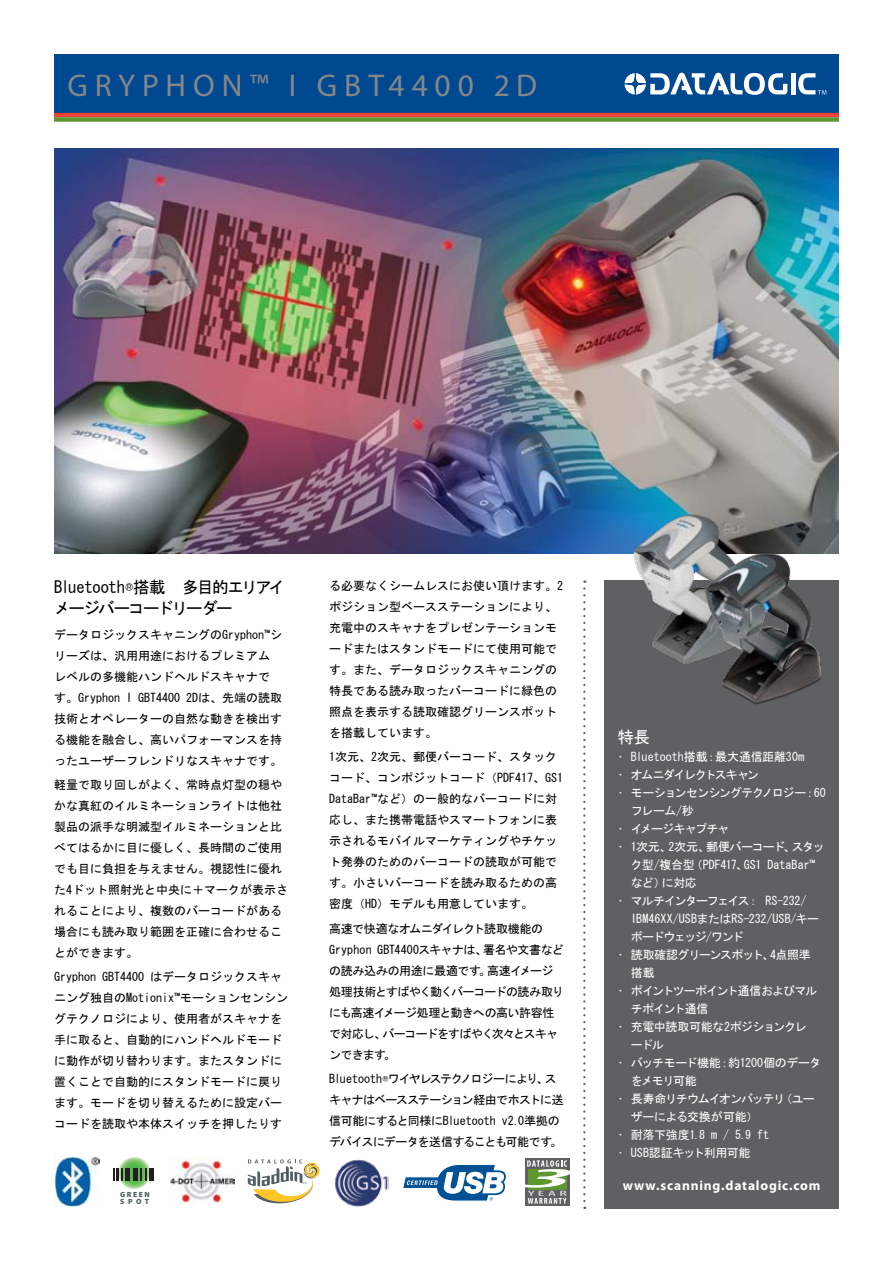
<style>
.page{position:relative;width:893px;height:1263px;background:#fff}
.page>*{position:absolute;margin:0;border:0;box-sizing:border-box;transform-origin:0 0}
.t1{font:31.5px "Myriad Pro";letter-spacing:.22em;color:#858689}
.t2{font:16.5px/21px "MS Gothic";letter-spacing:-.085em;color:#000}
.t3{font:16.5px "MS Gothic";color:#fff}
.t4{font:700 13.5px "Myriad Pro";letter-spacing:.06em;color:#fff}
.t5{font:12px/21px "MS Gothic";color:#000}
.t6{font:12px/18px "MS Gothic";letter-spacing:-.05em;color:#fff}
.t7{font:12px/21px "MS Gothic";letter-spacing:-.05em;color:#000}
.t8{font:12px/21px "MS Gothic";letter-spacing:-.045em;color:#000}
.t9{font:12px/18px "MS Gothic";letter-spacing:-.07em;color:#fff}
.t10{font:12px/18px "MS Gothic";letter-spacing:-.075em;color:#fff}
.t11{font:12px "MS Gothic";letter-spacing:-.005em;color:#fff}
.t12{font:12px "MS Gothic";letter-spacing:-.025em;color:#fff}
.t13{font:12px "MS Gothic";letter-spacing:-.13em;color:#fff}
.t14{font:12px "MS Gothic";letter-spacing:-.03em;color:#fff}
.t15{font:900 7.5px/7.5px "Myriad Pro";letter-spacing:.2em;color:#505f62}
</style>
<div class="page">
<div style="left:604px;top:580px;width:235px;height:629px;background:#5f6062"></div>
<svg style="left:583px;top:581px;width:2px;height:628px"></svg>
<div style="left:54px;top:54px;width:785px;height:59px;background:#004990"></div>
<hr style="left:54px;top:113px;width:785px;height:4px;background:#ef4135">
<div style="left:54px;top:117px;width:785px;height:5px;background:#5e9732"></div>
<hr style="left:791px;top:73px;width:4px;height:21px;background:#fff">
<svg style="left:625px;top:73px;width:162px;height:22px"></svg>
<svg style="left:798px;top:73px;width:28px;height:21px"></svg>
<img style="left:54px;top:149px;width:785px;height:404px">
<img style="left:617px;top:501px;width:209px;height:204px">
<img style="left:334px;top:1159px;width:55px;height:48px">
<svg style="left:117px;top:1156px;width:33px;height:33px"></svg>
<svg style="left:113px;top:1168px;width:9px;height:13px"></svg>
<div style="left:125px;top:1168px;width:5px;height:13px;background:#231f20"></div>
<hr style="left:133px;top:1168px;width:4px;height:13px;background:#231f20">
<svg style="left:140px;top:1168px;width:7px;height:13px"></svg>
<hr style="left:150px;top:1168px;width:4px;height:13px;background:#231f20">
<svg style="left:248px;top:1159px;width:72px;height:45px"></svg>
<div style="left:525px;top:1158px;width:44px;height:48px;background:#5f6062"></div>
<svg style="left:525px;top:1160px;width:45px;height:44px"></svg>
<img style="left:54px;top:1157px;width:46px;height:49px">
<img style="left:170px;top:1157px;width:64px;height:47px">
<svg style="left:403px;top:1164px;width:104px;height:37px"></svg>
<h1 class="t1" style="left:67px;top:66px;width:471px">GRYPHON™ i gbt4400 2d</h1>
<h2 class="t2" style="left:54px;top:577px;width:232px">Bluetooth®搭載　多目的エリアイメージバーコードリーダー</h2>
<p class="t5" style="left:54px;top:624px;width:229px">データロジックスキャニングのGryphon™シリーズは、汎用用途におけるプレミアムレベルの多機能ハンドヘルドスキャナです。Gryphon I GBT4400 2Dは、先端の読取技術とオペレーターの自然な動きを検出する機能を融合し、高いパフォーマンスを持ったユーザーフレンドリなスキャナです。</p>
<p class="t5" style="left:54px;top:774px;width:235px">軽量で取り回しがよく、常時点灯型の穏やかな真紅のイルミネーションライトは他社製品の派手な明滅型イルミネーションと比べてはるかに目に優しく、長時間のご使用でも目に負担を与えません。視認性に優れた4ドット照射光と中央に＋マークが表示されることにより、複数のバーコードがある場合にも読み取り範囲を正確に合わせることができます。</p>
<p class="t5" style="left:54px;top:966px;width:235px">Gryphon GBT4400 はデータロジックスキャニング独自のMotionix™モーションセンシングテクノロジにより、使用者がスキャナを手に取ると、自動的にハンドヘルドモードに動作が切り替わります。またスタンドに置くことで自動的にスタンドモードに戻ります。モードを切り替えるために設定バーコードを読取や本体スイッチを押したりす</p>
<p class="t15" style="left:120px;top:1190px;width:31px">GREEN<br>SPOT</p>
<p class="t5" style="left:329px;top:575px;width:235px">る必要なくシームレスにお使い頂けます。2ポジション型ベースステーションにより、充電中のスキャナをプレゼンテーションモードまたはスタンドモードにて使用可能です。また、データロジックスキャニングの特長である読み取ったバーコードに緑色の照点を表示する読取確認グリーンスポットを搭載しています。</p>
<p class="t5" style="left:329px;top:746px;width:235px">1次元、2次元、郵便バーコード、スタックコード、コンポジットコード（PDF417、GS1<br>DataBar™など）の一般的なバーコードに対応し、また携帯電話やスマートフォンに表示されるモバイルマーケティングやチケット発券のためのバーコードの読取が可能です。小さいバーコードを読み取るための高密度（HD）モデルも用意しています。</p>
<p class="t7" style="left:329px;top:918px;width:236px">高速で快適なオムニダイレクト読取機能の<br>Gryphon GBT4400スキャナは、署名や文書などの読み込みの用途に最適です。高速イメージ処理技術とすばやく動くバーコードの読み取りにも高速イメージ処理と動きへの高い許容性で対応し、バーコードをすばやく次々とスキャンできます。</p>
<p class="t8" style="left:329px;top:1068px;width:236px">Bluetooth®ワイヤレステクノロジーにより、スキャナはベースステーション経由でホストに送信可能にすると同様にBluetooth v2.0準拠のデバイスにデータを送信することも可能です。</p>
<h2 class="t3" style="left:617px;top:728px;width:34px">特長</h2>
<p class="t11" style="left:617px;top:750px;width:189px">• Bluetooth搭載：最大通信距離30m</p>
<p class="t13" style="left:617px;top:768px;width:143px">• オムニダイレクトスキャン</p>
<p class="t9" style="left:631px;top:783px;width:196px;text-indent:-14px">• モーションセンシングテクノロジー：60フレーム/秒</p>
<p class="t9" style="left:617px;top:819px;width:114px">• イメージキャプチャ</p>
<p class="t6" style="left:631px;top:837px;width:195px;text-indent:-14px">• 1次元、2次元、郵便バーコード、スタック型/複合型（PDF417、GS1 DataBar™など）に対応</p>
<p class="t6" style="left:631px;top:891px;width:190px;text-indent:-14px">• マルチインターフェイス： RS-232/<br>IBM46XX/USBまたはRS-232/USB/キーボードウェッジ/ワンド</p>
<p class="t6" style="left:631px;top:945px;width:181px;text-indent:-14px">• 読取確認グリーンスポット、4点照準搭載</p>
<p class="t9" style="left:631px;top:981px;width:188px;text-indent:-14px">• ポイントツーポイント通信およびマルチポイント通信</p>
<p class="t6" style="left:631px;top:1017px;width:177px;text-indent:-14px">• 充電中読取可能な2ポジションクレードル</p>
<p class="t6" style="left:631px;top:1053px;width:192px;text-indent:-14px">• バッチモード機能：約1200個のデータをメモリ可能</p>
<p class="t10" style="left:631px;top:1089px;width:185px;text-indent:-14px">• 長寿命リチウムイオンバッテリ（ユーザーによる交換が可能）</p>
<p class="t12" style="left:617px;top:1128px;width:153px">• 耐落下強度1.8 m / 5.9 ft</p>
<p class="t14" style="left:617px;top:1146px;width:135px">• USB認証キット利用可能</p>
<p class="t4" style="left:623px;top:1177px;width:199px">www.scanning.datalogic.com</p>
</div>
